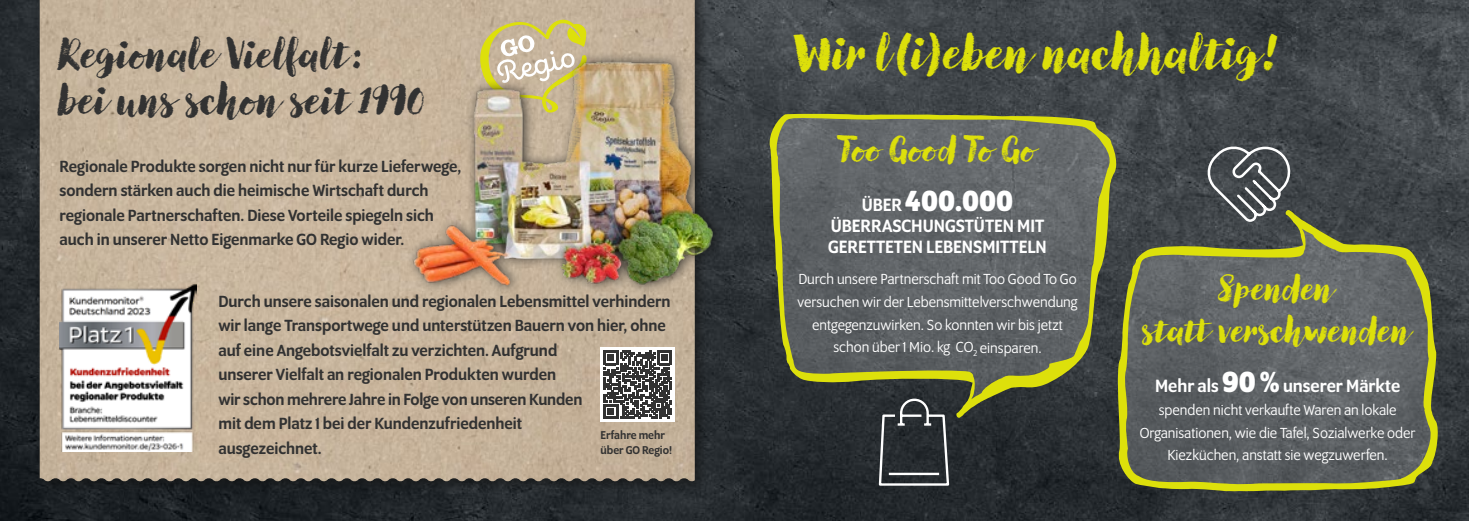
<style>
.page{position:relative;width:1469px;height:521px;background:#fff}
.page>*{position:absolute;margin:0;border:0;box-sizing:border-box;transform-origin:0 0}
.t1{font:800 49px "Canvas Script";color:#dde00b}
.t2{font:800 42px/45.5px "Canvas Script";color:#323232}
.t3{font:800 35px/42px "Canvas Script";color:#dde00b;text-align:center}
.t4{font:700 31.5px "Program OT";color:#fff}
.t5{font:500 19.25px/21px "Program OT";color:#fff}
.t6{font:500 17.5px/24.5px "Program OT";color:#323232}
.t7{font:15.75px/22.8px "Program OT";color:#fff;text-align:center}
.t8{font:500 12.25px/14.7px "Program OT";color:#323232}
.s1{font-weight:500;font-size:19.25px}
.s2{font-weight:700;font-size:31.5px}
</style>
<div class="page">
<img style="left:0;top:0;width:1468px;height:521px">
<div style="left:33px;top:0;width:676px;height:495px;background:#151616;opacity:.75"></div>
<img style="left:40px;top:0;width:654px;height:482px">
<svg style="left:767px;top:114px;width:351px;height:304px;background:#606458"></svg>
<svg style="left:477px;top:17px;width:112px;height:32px;background:#ccbf83"></svg>
<svg style="left:877px;top:397px;width:73px;height:90px;background:#43474b"></svg>
<svg style="left:1203px;top:142px;width:89px;height:67px;background:#5e6266"></svg>
<img style="left:60px;top:283px;width:136px;height:168px">
<div style="left:600px;top:347px;width:75px;height:75px;background:#fff"></div>
<svg style="left:603px;top:351px;width:69px;height:68px"></svg>
<svg style="left:1115px;top:209px;width:324px;height:282px;background:#636758"></svg>
<img style="left:402px;top:49px;width:319px;height:256px">
<h2 class="t2" style="left:60px;top:32px;width:369px">Regionale Vielfalt:<br>bei uns schon seit 1990</h2>
<h1 class="t1" style="left:794px;top:21px;width:486px">Wir l(i)eben nachhaltig!</h1>
<p class="t6" style="left:60px;top:154px;width:403px">Regionale Produkte sorgen nicht nur für kurze Lieferwege, sondern stärken auch die heimische Wirtschaft durch regionale Partnerschaften. Diese Vorteile spiegeln sich auch in unserer Netto Eigenmarke GO Regio wider.</p>
<p class="t6" style="left:218px;top:288px;width:454px">Durch unsere saisonalen und regionalen Lebensmittel verhindern wir lange Transportwege und unterstützen Bauern von hier, ohne auf eine Angebotsvielfalt zu verzichten. Aufgrund<br>unserer Vielfalt an regionalen Produkten wurden<br>wir schon mehrere Jahre in Folge von unseren Kunden<br>mit dem Platz 1 bei der Kundenzufriedenheit<br>ausgezeichnet.</p>
<p class="t8" style="left:600px;top:427px;width:73px">Erfahre mehr über GO Regio!</p>
<h3 class="t3" style="left:837px;top:129px;width:200px">Too Good To Go</h3>
<h3 class="t4" style="left:861px;top:182px;width:153px"><span class="s1">ÜBER</span> 400.000</h3>
<p class="t5" style="left:828px;top:215px;width:220px">ÜBERRASCHUNGSTÜTEN MIT<br>GERETTETEN LEBENSMITTELN</p>
<p class="t7" style="left:797px;top:268px;width:281px">Durch unsere Partnerschaft mit Too Good To Go versuchen wir der Lebensmittelverschwendung entgegenzuwirken. So konnten wir bis jetzt schon über 1 Mio. kg CO<sub>2</sub> einsparen.</p>
<h3 class="t3" style="left:1142px;top:268px;width:269px">Spenden<br>statt verschwenden</h3>
<p class="t5" style="left:1155px;top:375px;width:247px">Mehr als <span class="s2">90%</span> unserer Märkte</p>
<p class="t7" style="left:1139px;top:398px;width:277px">spenden nicht verkaufte Waren an lokale<br>Organisationen, wie die Tafel, Sozialwerke oder<br>Kiezküchen, anstatt sie wegzuwerfen.</p>
</div>
